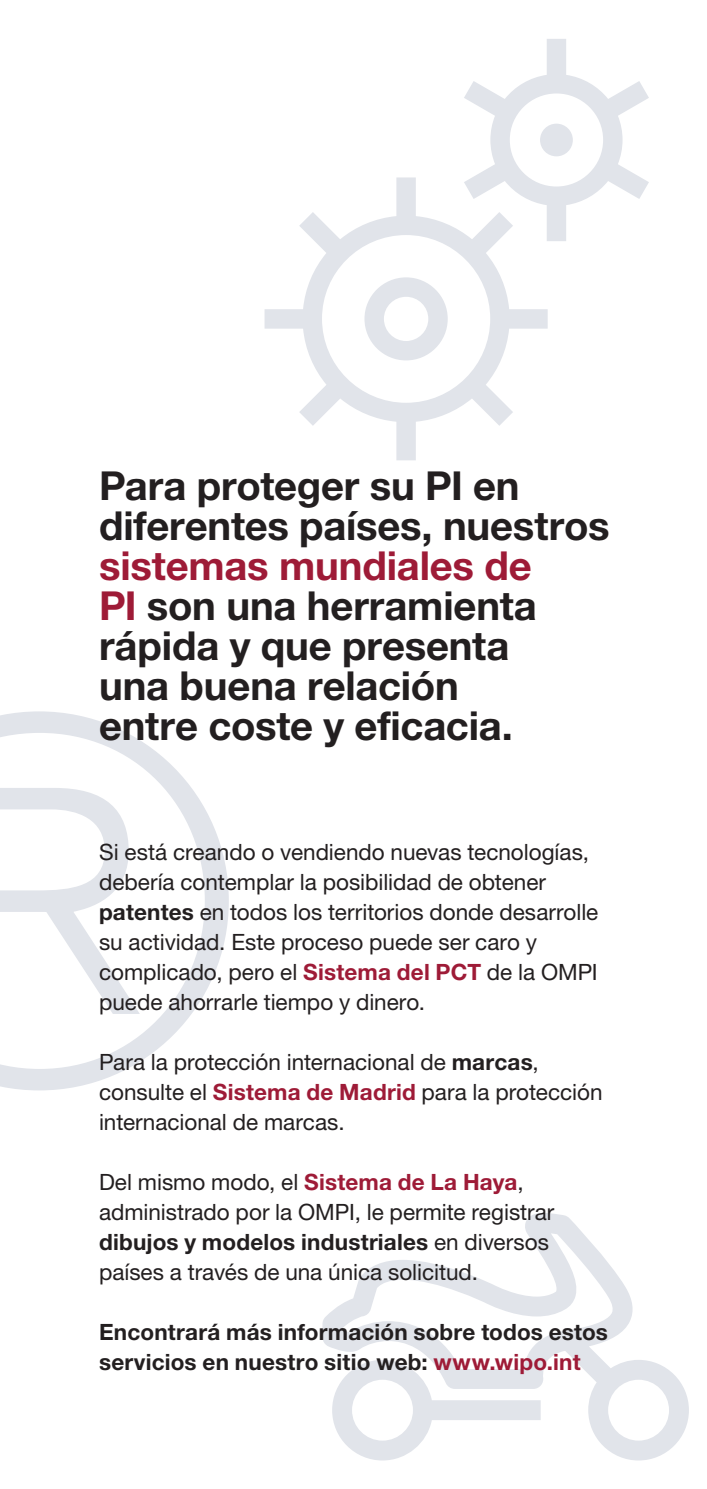
<style>
.page{position:relative;width:707px;height:1489px;background:#fff}
.page>*{position:absolute;margin:0;border:0;box-sizing:border-box;transform-origin:0 0}
.t1{font:700 40px/40px "Helvetica Neue LT Std";letter-spacing:-.005em;color:#231f20}
.t2{font:22.5px/30px "Helvetica Neue LT Std";color:#231f20}
.t3{font:700 22.5px/30px "Helvetica Neue LT Std";letter-spacing:.01em;color:#231f20}
.s1{color:#9e1b37}
.s2{font-weight:700}
.s3{font-weight:700;color:#9e1b37}
</style>
<div class="page">
<svg style="left:0;top:711px;width:229px;height:380px"></svg>
<svg style="left:464px;top:39px;width:184px;height:202px"></svg>
<svg style="left:264px;top:177px;width:283px;height:283px"></svg>
<svg style="left:322px;top:1213px;width:366px;height:247px"></svg>
<svg style="left:332px;top:1360px;width:208px;height:100px"></svg>
<p class="t1" style="left:99px;top:465px;width:511px">Para proteger su PI en diferentes países, nuestros <span class="s1">sistemas mundiales de<br>PI</span> son una herramienta rápida y que presenta<br>una buena relación<br>entre coste y eficacia.</p>
<p class="t2" style="left:99px;top:837px;width:500px">Si está creando o vendiendo nuevas tecnologías, debería contemplar la posibilidad de obtener <span class="s2">patentes</span> en todos los territorios donde desarrolle su actividad. Este proceso puede ser caro y complicado, pero el <span class="s3">Sistema del PCT</span> de la OMPI puede ahorrarle tiempo y dinero.</p>
<p class="t2" style="left:99px;top:1047px;width:505px">Para la protección internacional de <span class="s2">marcas</span>, consulte el <span class="s3">Sistema de Madrid</span> para la protección internacional de marcas.</p>
<p class="t2" style="left:99px;top:1167px;width:457px">Del mismo modo, el <span class="s3">Sistema de La Haya</span>, administrado por la OMPI, le permite registrar <span class="s2">dibujos y modelos industriales</span> en diversos países a través de una única solicitud.</p>
<p class="t3" style="left:99px;top:1317px;width:510px">Encontrará más información sobre todos estos servicios en nuestro sitio web: <span class="s1">www.wipo.int</span></p>
</div>
